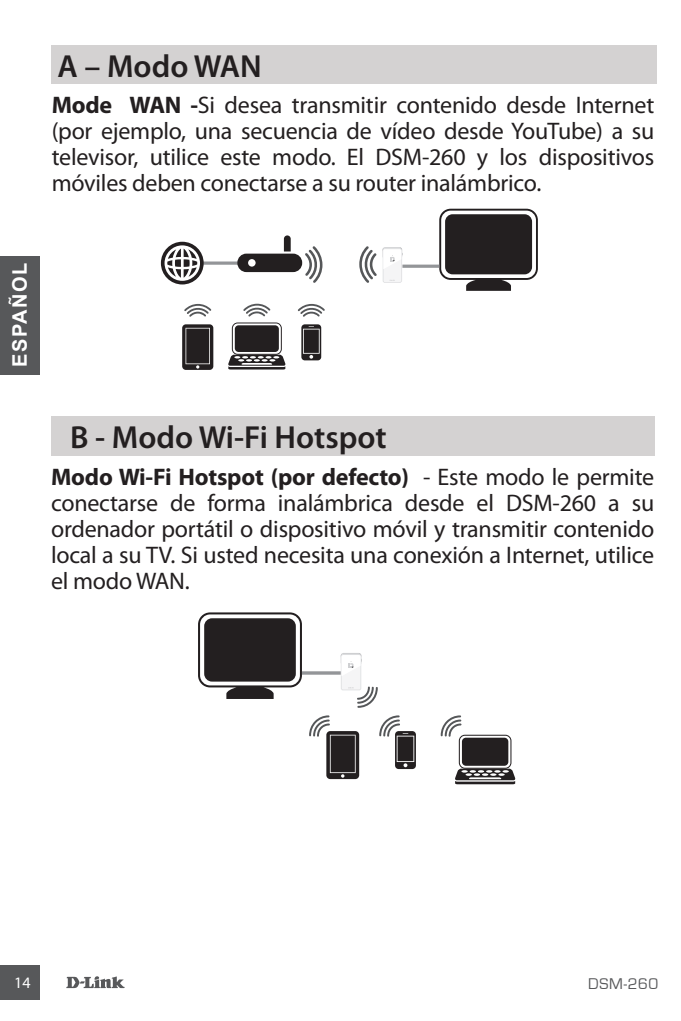
<style>
.page{position:relative;width:681px;height:1021px;background:#fff}
.page>*{position:absolute;margin:0;border:0;box-sizing:border-box;transform-origin:0 0}
.t1{font:600 32px "Myriad Pro";color:#231f20}
.t2{font:24px/26px "Myriad Pro";letter-spacing:-.01em;color:#231f20;text-align:justify}
.t3{font:700 20px "Arial";letter-spacing:.065em;color:#fff}
.t4{font:16px "Eurostile";color:#57585a}
.t5{font:16px "Myriad Pro";color:#fff}
.s1{font-weight:700}
</style>
<div class="page">
<svg style="left:66px;top:976px;width:59px;height:12px"></svg>
<div style="left:0;top:965px;width:40px;height:34px;background:#57585a"></div>
<div style="left:0;top:256px;width:40px;height:118px;background:#57585a"></div>
<svg style="left:203px;top:261px;width:34px;height:4px"></svg>
<svg style="left:359px;top:246px;width:17px;height:37px"></svg>
<svg style="left:237px;top:235px;width:85px;height:48px"></svg>
<svg style="left:161px;top:242px;width:42px;height:42px"></svg>
<svg style="left:382px;top:247px;width:20px;height:36px"></svg>
<svg style="left:228px;top:322px;width:57px;height:47px"></svg>
<svg style="left:182px;top:324px;width:31px;height:46px"></svg>
<svg style="left:243px;top:304px;width:27px;height:12px"></svg>
<svg style="left:297px;top:304px;width:28px;height:13px"></svg>
<svg style="left:184px;top:304px;width:27px;height:13px"></svg>
<svg style="left:439px;top:209px;width:98px;height:82px"></svg>
<svg style="left:301px;top:324px;width:20px;height:36px"></svg>
<svg style="left:402px;top:264px;width:37px;height:4px"></svg>
<div style="left:52px;top:45px;width:604px;height:39px;background:#d4d2d2"></div>
<div style="left:51px;top:416px;width:603px;height:39px;background:#d4d2d2"></div>
<svg style="left:340px;top:653px;width:37px;height:54px"></svg>
<svg style="left:309px;top:715px;width:50px;height:64px"></svg>
<svg style="left:440px;top:715px;width:75px;height:69px"></svg>
<svg style="left:198px;top:612px;width:104px;height:87px"></svg>
<svg style="left:379px;top:715px;width:37px;height:54px"></svg>
<hr style="left:302px;top:671px;width:38px;height:3px;background:#939598">
<h1 class="t1" style="left:57px;top:45px;width:206px">A – Modo WAN</h1>
<p class="t2" style="left:52px;top:92px;width:604px"><span class="s1">Mode WAN -</span>Si desea transmitir contenido desde Internet (por ejemplo, una secuencia de vídeo desde YouTube) a su televisor, utilice este modo. El DSM-260 y los dispositivos móviles deben conectarse a su router inalámbrico.</p>
<p class="t3" style="left:7px;top:366px;width:105px;rotate:-90deg">ESPAÑOL</p>
<h1 class="t1" style="left:70px;top:416px;width:318px">B - Modo Wi-Fi Hotspot</h1>
<p class="t2" style="left:51px;top:464px;width:604px"><span class="s1">Modo Wi-Fi Hotspot (por defecto)</span> - Este modo le permite conectarse de forma inalámbrica desde el DSM-260 a su ordenador portátil o dispositivo móvil y transmitir contenido local a su TV. Si usted necesita una conexión a Internet, utilice el modo WAN.</p>
<p class="t5" style="left:14px;top:972px;width:18px">14</p>
<p class="t4" style="left:588px;top:974px;width:72px">DSM-260</p>
</div>
